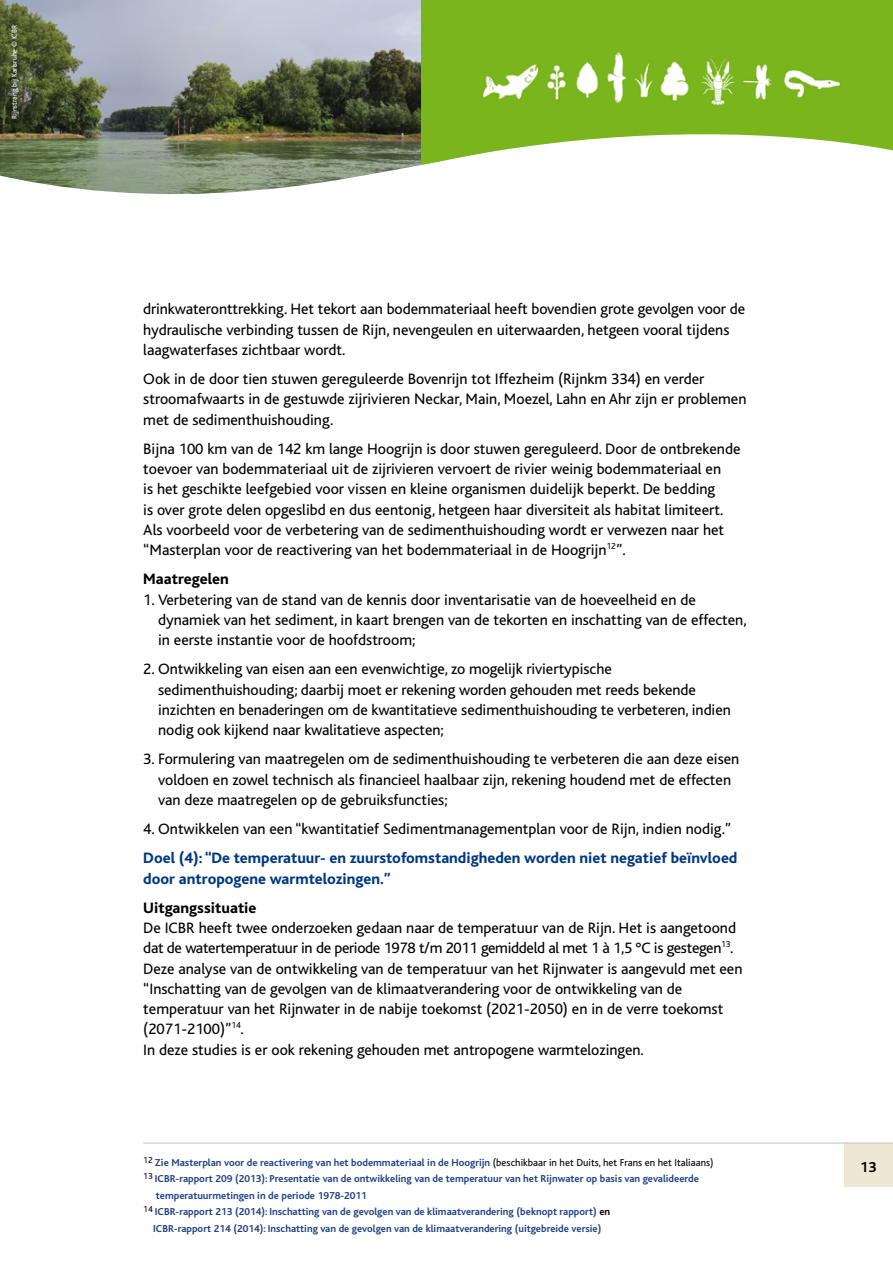
<style>
.page{position:relative;width:893px;height:1263px;background:#fff}
.page>*{position:absolute;margin:0;border:0;box-sizing:border-box;transform-origin:0 0}
.t1{font:15.75px/20.2px "Bliss";color:#000}
.t2{font:800 15.75px/20.2px "Bliss";color:#003882}
.t3{font:800 15.75px "Bliss";color:#000}
.t4{font:700 15px "Bliss";color:#000}
.t5{font:700 10.5px "Bliss";color:#204184}
.t6{font:7.5px "Bliss";color:#fff}
.s1{font-weight:400;color:#000}
.s2{color:#000}
</style>
<div class="page">
<div style="left:845px;top:1143px;width:48px;height:44px;background:#eee7d3"></div>
<hr style="left:143px;top:1142px;width:750px;height:1px;background:#c6c7c8">
<img style="left:421px;top:0;width:472px;height:128px">
<img style="left:0;top:0;width:421px;height:128px">
<svg style="left:0;top:128px;width:893px;height:66px"></svg>
<p class="t6" style="left:10px;top:119px;width:95px;rotate:-90deg">Rijnstrang bij Karlsruhe © ICBR</p>
<p class="t1" style="left:143px;top:299px;width:603px">drinkwateronttrekking. Het tekort aan bodemmateriaal heeft bovendien grote gevolgen voor de hydraulische verbinding tussen de Rijn, nevengeulen en uiterwaarden, hetgeen vooral tijdens laagwaterfases zichtbaar wordt.</p>
<p class="t1" style="left:143px;top:369px;width:605px">Ook in de door tien stuwen gereguleerde Bovenrijn tot Iffezheim (Rijnkm 334) en verder stroomafwaarts in de gestuwde zijrivieren Neckar, Main, Moezel, Lahn en Ahr zijn er problemen met de sedimenthuishouding.</p>
<p class="t1" style="left:143px;top:439px;width:599px">Bijna 100 km van de 142 km lange Hoogrijn is door stuwen gereguleerd. Door de ontbrekende toevoer van bodemmateriaal uit de zijrivieren vervoert de rivier weinig bodemmateriaal en<br>is het geschikte leefgebied voor vissen en kleine organismen duidelijk beperkt. De bedding<br>is over grote delen opgeslibd en dus eentonig, hetgeen haar diversiteit als habitat limiteert.<br>Als voorbeeld voor de verbetering van de sedimenthuishouding wordt er verwezen naar het “Masterplan voor de reactivering van het bodemmateriaal in de Hoogrijn<sup>12</sup>”.</p>
<p class="t3" style="left:143px;top:571px;width:87px">Maatregelen</p>
<p class="t1" style="left:158px;top:590px;width:590px;text-indent:-15px">1. Verbetering van de stand van de kennis door inventarisatie van de hoeveelheid en de dynamiek van het sediment, in kaart brengen van de tekorten en inschatting van de effecten, in eerste instantie voor de hoofdstroom;</p>
<p class="t1" style="left:143px;top:659px;width:470px">2. Ontwikkeling van eisen aan een evenwichtige, zo mogelijk riviertypische</p>
<p class="t1" style="left:158px;top:680px;width:574px">sedimenthuishouding; daarbij moet er rekening worden gehouden met reeds bekende inzichten en benaderingen om de kwantitatieve sedimenthuishouding te verbeteren, indien nodig ook kijkend naar kwalitatieve aspecten;</p>
<p class="t1" style="left:158px;top:749px;width:583px;text-indent:-15px">3. Formulering van maatregelen om de sedimenthuishouding te verbeteren die aan deze eisen voldoen en zowel technisch als financieel haalbaar zijn, rekening houdend met de effecten van deze maatregelen op de gebruiksfuncties;</p>
<p class="t1" style="left:143px;top:819px;width:589px">4. Ontwikkelen van een “kwantitatief Sedimentmanagementplan voor de Rijn, indien nodig.”</p>
<p class="t2" style="left:143px;top:848px;width:596px">Doel (4): “De temperatuur- en zuurstofomstandigheden worden niet negatief beïnvloed door antropogene warmtelozingen.”</p>
<p class="t3" style="left:143px;top:900px;width:115px">Uitgangssituatie</p>
<p class="t1" style="left:143px;top:918px;width:594px">De ICBR heeft twee onderzoeken gedaan naar de temperatuur van de Rijn. Het is aangetoond dat de watertemperatuur in de periode 1978 t/m 2011 gemiddeld al met 1 à 1,5 °C is gestegen<sup>13</sup>.</p>
<p class="t1" style="left:143px;top:959px;width:601px">Deze analyse van de ontwikkeling van de temperatuur van het Rijnwater is aangevuld met een “Inschatting van de gevolgen van de klimaatverandering voor de ontwikkeling van de</p>
<p class="t1" style="left:143px;top:999px;width:581px">temperatuur van het Rijnwater in de nabije toekomst (2021-2050) en in de verre toekomst (2071-2100)”<sup>14</sup>.</p>
<p class="t1" style="left:143px;top:1040px;width:502px">In deze studies is er ook rekening gehouden met antropogene warmtelozingen.</p>
<p class="t5" style="left:143px;top:1157px;width:572px"><sup>12</sup> Zie Masterplan voor de reactivering van het bodemmateriaal in de Hoogrijn <span class="s1">(beschikbaar in het Duits, het Frans en het Italiaans)</span></p>
<p class="t5" style="left:143px;top:1173px;width:557px"><sup>13</sup> ICBR-rapport 209 (2013): Presentatie van de ontwikkeling van de temperatuur van het Rijnwater op basis van gevalideerde</p>
<p class="t5" style="left:156px;top:1190px;width:213px">temperatuurmetingen in de periode 1978-2011</p>
<p class="t5" style="left:143px;top:1206px;width:468px"><sup>14</sup> ICBR-rapport 213 (2014): Inschatting van de gevolgen van de klimaatverandering (beknopt rapport) <span class="s2">en</span></p>
<p class="t5" style="left:153px;top:1223px;width:450px">ICBR-rapport 214 (2014): Inschatting van de gevolgen van de klimaatverandering (uitgebreide versie)</p>
<p class="t4" style="left:860px;top:1159px;width:18px">13</p>
</div>
